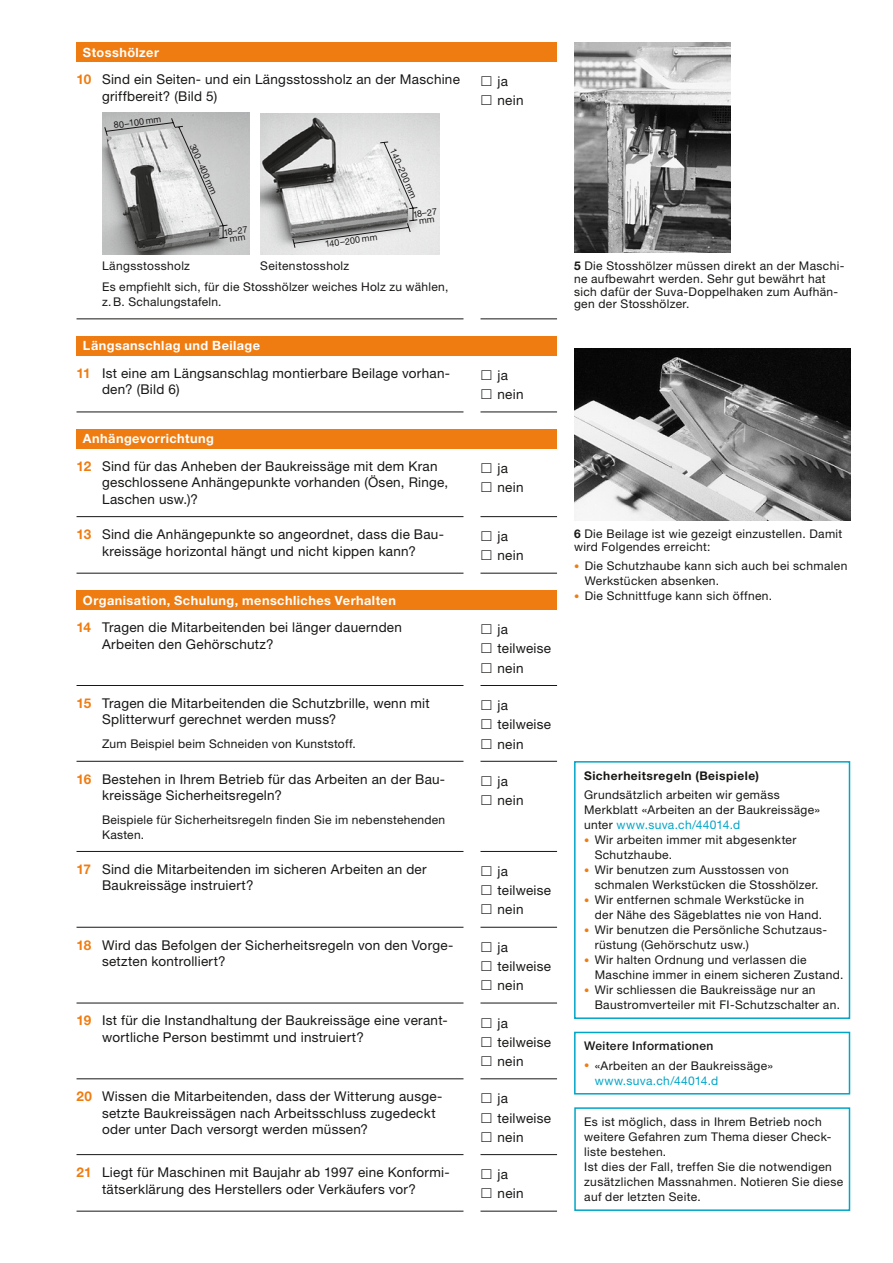
<style>
.page{position:relative;width:893px;height:1263px;background:#fff}
.page>*{position:absolute;margin:0;border:0;box-sizing:border-box;transform-origin:0 0}
.t1{font:13.5px/19.2px "Helvetica Neue LT Std";letter-spacing:.02em;color:#181716}
.t2{font:700 12.75px "Helvetica Neue LT Std";letter-spacing:.035em;color:#fff}
.t3{font:12px/15px "Helvetica Neue LT Std";letter-spacing:.03em;color:#181716}
.t4{font:700 12px "Helvetica Neue LT Std";letter-spacing:.04em;color:#181716}
.t5{font:500 12px "Helvetica Neue LT Std";letter-spacing:.03em;color:#181716}
.t6{font:9px/7.5px "Helvetica Neue LT Std";color:#181716;text-align:center}
.s1{font-weight:700;color:#ef7c11}
.s2{font-weight:700}
.s3{font-size:10.5px;color:#ef7c11}
.s4{color:#00a5c8}
</style>
<div class="page">
<img style="left:574px;top:43px;width:156px;height:210px">
<img style="left:574px;top:349px;width:276px;height:172px">
<div style="left:77px;top:43px;width:480px;height:19px;background:#ef7c11"></div>
<hr style="left:480px;top:318px;width:77px;height:1px;background:#181716">
<hr style="left:77px;top:318px;width:386px;height:1px;background:#181716">
<div style="left:77px;top:336px;width:480px;height:19px;background:#ef7c11"></div>
<hr style="left:480px;top:412px;width:77px;height:1px;background:#181716">
<hr style="left:77px;top:412px;width:386px;height:1px;background:#181716">
<div style="left:77px;top:429px;width:480px;height:19px;background:#ef7c11"></div>
<hr style="left:480px;top:573px;width:77px;height:1px;background:#181716">
<hr style="left:480px;top:516px;width:77px;height:1px;background:#181716">
<hr style="left:77px;top:516px;width:386px;height:1px;background:#181716">
<hr style="left:77px;top:573px;width:386px;height:1px;background:#181716">
<div style="left:77px;top:590px;width:480px;height:20px;background:#ef7c11"></div>
<hr style="left:480px;top:1211px;width:77px;height:1px;background:#181716">
<hr style="left:480px;top:685px;width:77px;height:1px;background:#181716">
<hr style="left:480px;top:761px;width:77px;height:1px;background:#181716">
<hr style="left:480px;top:851px;width:77px;height:1px;background:#181716">
<hr style="left:480px;top:927px;width:77px;height:1px;background:#181716">
<hr style="left:480px;top:1003px;width:77px;height:1px;background:#181716">
<hr style="left:480px;top:1078px;width:77px;height:1px;background:#181716">
<hr style="left:480px;top:1154px;width:77px;height:1px;background:#181716">
<hr style="left:77px;top:685px;width:386px;height:1px;background:#181716">
<hr style="left:77px;top:761px;width:386px;height:1px;background:#181716">
<hr style="left:77px;top:851px;width:386px;height:1px;background:#181716">
<hr style="left:77px;top:927px;width:386px;height:1px;background:#181716">
<hr style="left:77px;top:1003px;width:386px;height:1px;background:#181716">
<hr style="left:77px;top:1078px;width:386px;height:1px;background:#181716">
<hr style="left:77px;top:1154px;width:386px;height:1px;background:#181716">
<hr style="left:77px;top:1211px;width:386px;height:1px;background:#181716">
<img style="left:102px;top:113px;width:147px;height:141px">
<svg style="left:104px;top:118px;width:314px;height:130px;background:#bcbdbd"></svg>
<div style="left:574px;top:1032px;width:276px;height:62px;border:2px solid #00a5c8"></div>
<div style="left:574px;top:761px;width:276px;height:258px;border:2px solid #00a5c8"></div>
<div style="left:574px;top:1107px;width:276px;height:104px;border:2px solid #00a5c8"></div>
<p class="t2" style="left:83px;top:44px;width:78px">Stosshölzer</p>
<p class="t1" style="left:102px;top:71px;width:359px;line-height:16.5px;text-indent:-26px"><span class="s1">10</span> Sind ein Seiten- und ein Längsstossholz an der Maschine griffbereit? (Bild 5)</p>
<p class="t6" style="left:113px;top:121px;width:49px;rotate:-7deg">80–100 mm</p>
<p class="t6" style="left:196px;top:143px;width:56px;rotate:66deg">300–400 mm</p>
<p class="t6" style="left:223px;top:229px;width:26px;rotate:-9deg">18–27 mm</p>
<p class="t6" style="left:325px;top:240px;width:54px;rotate:-8deg">140–200 mm</p>
<p class="t6" style="left:396px;top:147px;width:55px;rotate:66deg">140–200 mm</p>
<p class="t6" style="left:413px;top:211px;width:26px;rotate:-7deg">18–27 mm</p>
<p class="t1" style="left:497px;top:72px;width:27px">ja nein</p>
<p class="t3" style="left:102px;top:258px;width:89px">Längsstossholz</p>
<p class="t3" style="left:260px;top:258px;width:91px">Seitenstossholz</p>
<p class="t3" style="left:574px;top:259px;width:272px;line-height:12.8px"><span class="s2">5</span> Die Stosshölzer müssen direkt an der Maschi&shy;ne aufbewahrt werden. Sehr gut bewährt hat sich dafür der Suva-Doppelhaken zum Aufhän&shy;gen der Stosshölzer.</p>
<p class="t3" style="left:102px;top:279px;width:348px">Es empfiehlt sich, für die Stosshölzer weiches Holz zu wählen, z.B. Schalungstafeln.</p>
<p class="t2" style="left:83px;top:338px;width:179px">Längsanschlag und Beilage</p>
<p class="t1" style="left:102px;top:365px;width:350px;line-height:16.5px;text-indent:-26px"><span class="s1">11</span> Ist eine am Längsanschlag montierbare Beilage vorhan&shy;den? (Bild 6)</p>
<p class="t1" style="left:497px;top:365px;width:28px">ja nein</p>
<p class="t2" style="left:83px;top:431px;width:133px">Anhängevorrichtung</p>
<p class="t1" style="left:102px;top:458px;width:348px;line-height:16.5px;text-indent:-26px"><span class="s1">12</span> Sind für das Anheben der Baukreissäge mit dem Kran geschlossene Anhängepunkte vorhanden (Ösen, Ringe,<br>Laschen usw.)?</p>
<p class="t1" style="left:497px;top:458px;width:28px">ja nein</p>
<p class="t1" style="left:77px;top:526px;width:368px;line-height:16.5px;text-align:center"><span class="s1">13</span> Sind die Anhängepunkte so angeordnet, dass die Bau&shy;kreissäge horizontal hängt und nicht kippen kann?</p>
<p class="t1" style="left:498px;top:527px;width:28px">ja nein</p>
<p class="t2" style="left:83px;top:592px;width:314px">Organisation, Schulung, menschliches Verhalten</p>
<p class="t1" style="left:102px;top:619px;width:301px;line-height:16.5px;text-indent:-26px"><span class="s1">14</span> Tragen die Mitarbeitenden bei länger dauernden<br>Arbeiten den Gehörschutz?</p>
<p class="t1" style="left:497px;top:620px;width:55px">ja teilweise nein</p>
<p class="t1" style="left:102px;top:695px;width:329px;line-height:16.5px;text-indent:-26px"><span class="s1">15</span> Tragen die Mitarbeitenden die Schutzbrille, wenn mit<br>Splitterwurf gerechnet werden muss?</p>
<p class="t3" style="left:102px;top:736px;width:255px">Zum Beispiel beim Schneiden von Kunststoff.</p>
<p class="t1" style="left:497px;top:695px;width:55px">ja teilweise nein</p>
<p class="t1" style="left:102px;top:770px;width:343px;line-height:16.5px;text-indent:-26px"><span class="s1">16</span> Bestehen in Ihrem Betrieb für das Arbeiten an der Bau&shy;kreissäge Sicherheitsregeln?</p>
<p class="t3" style="left:102px;top:812px;width:345px">Beispiele für Sicherheitsregeln finden Sie im nebenstehenden<br>Kasten.</p>
<p class="t1" style="left:497px;top:771px;width:27px">ja nein</p>
<p class="t1" style="left:102px;top:861px;width:326px;line-height:16.5px;text-indent:-26px"><span class="s1">17</span> Sind die Mitarbeitenden im sicheren Arbeiten an der<br>Baukreissäge instruiert?</p>
<p class="t1" style="left:497px;top:861px;width:55px">ja teilweise nein</p>
<p class="t1" style="left:102px;top:936px;width:353px;line-height:16.5px;text-indent:-26px"><span class="s1">18</span> Wird das Befolgen der Sicherheitsregeln von den Vorge&shy;setzten kontrolliert?</p>
<p class="t1" style="left:497px;top:937px;width:55px">ja teilweise nein</p>
<p class="t1" style="left:102px;top:1012px;width:347px;line-height:16.5px;text-indent:-26px"><span class="s1">19</span> Ist für die Instandhaltung der Baukreissäge eine verant&shy;wortliche Person bestimmt und instruiert?</p>
<p class="t1" style="left:498px;top:1013px;width:55px">ja teilweise nein</p>
<p class="t1" style="left:102px;top:1088px;width:342px;line-height:16.5px;text-indent:-26px"><span class="s1">20</span> Wissen die Mitarbeitenden, dass der Witterung ausge&shy;setzte Baukreissägen nach Arbeitsschluss zugedeckt oder unter Dach versorgt werden müssen?</p>
<p class="t1" style="left:498px;top:1089px;width:55px">ja teilweise nein</p>
<p class="t1" style="left:102px;top:1164px;width:349px;line-height:16.5px;text-indent:-26px"><span class="s1">21</span> Liegt für Maschinen mit Baujahr ab 1997 eine Konformi&shy;tätserklärung des Herstellers oder Verkäufers vor?</p>
<p class="t1" style="left:498px;top:1164px;width:27px">ja nein</p>
<p class="t3" style="left:574px;top:527px;width:270px;line-height:12.8px"><span class="s2">6</span> Die Beilage ist wie gezeigt einzustellen. Damit wird Folgendes erreicht:</p>
<p class="t3" style="left:585px;top:558px;width:264px;text-indent:-11px"><span class="s3">•</span> Die Schutzhaube kann sich auch bei schmalen<br>Werkstücken absenken.</p>
<p class="t3" style="left:574px;top:588px;width:200px"><span class="s3">•</span> Die Schnittfuge kann sich öffnen.</p>
<p class="t4" style="left:584px;top:768px;width:176px">Sicherheitsregeln (Beispiele)</p>
<p class="t3" style="left:584px;top:787px;width:238px">Grundsätzlich arbeiten wir gemäss<br>Merkblatt «Arbeiten an der Baukreissäge» unter <span class="s4">www.suva.ch/44014.d</span></p>
<p class="t3" style="left:595px;top:832px;width:203px;text-indent:-11px"><span class="s3">•</span> Wir arbeiten immer mit abgesenkter<br>Schutzhaube.</p>
<p class="t3" style="left:595px;top:862px;width:225px;text-indent:-11px"><span class="s3">•</span> Wir benutzen zum Ausstossen von schmalen Werkstücken die Stosshölzer.</p>
<p class="t3" style="left:595px;top:892px;width:229px;text-indent:-11px"><span class="s3">•</span> Wir entfernen schmale Werkstücke in der Nähe des Sägeblattes nie von Hand.</p>
<p class="t3" style="left:595px;top:922px;width:234px;text-indent:-11px"><span class="s3">•</span> Wir benutzen die Persönliche Schutzaus&shy;rüstung (Gehörschutz usw.)</p>
<p class="t3" style="left:595px;top:952px;width:250px;text-indent:-11px"><span class="s3">•</span> Wir halten Ordnung und verlassen die<br>Maschine immer in einem sicheren Zustand.</p>
<p class="t3" style="left:595px;top:982px;width:247px;text-indent:-11px"><span class="s3">•</span> Wir schliessen die Baukreissäge nur an<br>Baustromverteiler mit FI-Schutzschalter an.</p>
<p class="t5" style="left:584px;top:1039px;width:131px">Weitere Informationen</p>
<p class="t3" style="left:595px;top:1057px;width:180px;text-indent:-11px"><span class="s3">•</span> «Arbeiten an der Baukreissäge» <span class="s4">www.suva.ch/44014.d</span></p>
<p class="t3" style="left:584px;top:1114px;width:261px">Es ist möglich, dass in Ihrem Betrieb noch weitere Gefahren zum Thema dieser Check&shy;liste bestehen.<br>Ist dies der Fall, treffen Sie die notwendigen zusätzlichen Massnahmen. Notieren Sie diese auf der letzten Seite.</p>
</div>
